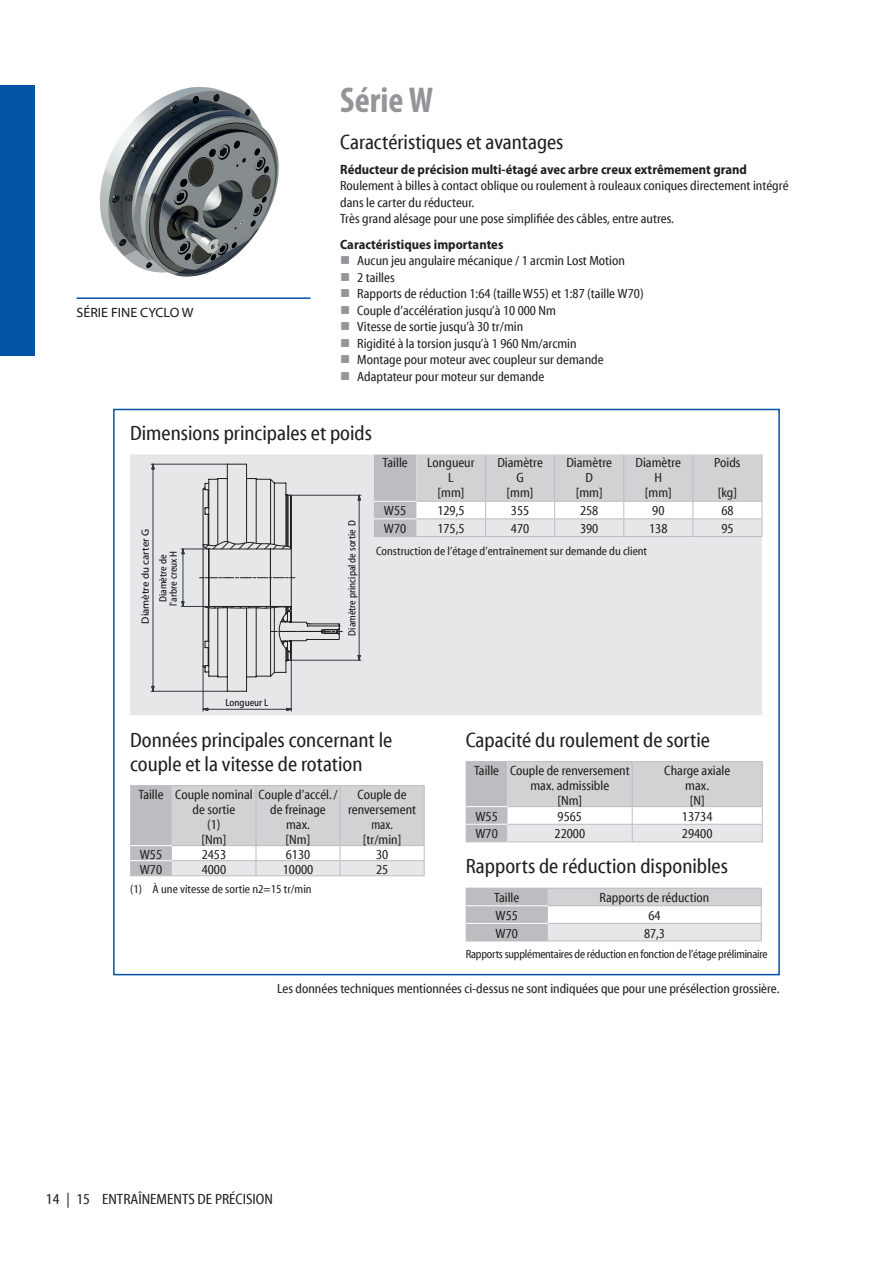
<style>
.page{position:relative;width:893px;height:1263px;background:#fff}
.page>*{position:absolute;margin:0;border:0;box-sizing:border-box;transform-origin:0 0}
.t1{font:700 condensed 36px "Myriad Pro";color:#939598}
.t2{font:condensed 21px/24px "Myriad Web Pro";color:#231f20}
.t3{font:condensed 15px "Myriad Web Pro";color:#231f20}
.t4{font:condensed 13.5px/15px "Myriad Web Pro";color:#231f20;text-align:center}
.t5{font:700 semi-condensed 13.5px "Myriad Pro";color:#231f20}
.t6{font:13.5px "Myriad Web Pro";color:#231f20}
.t7{font:condensed 12px "Myriad Web Pro";letter-spacing:-.005em;color:#231f20}
.t8{font:condensed 10.5px/10.5px "Myriad Web Pro";color:#0d0b14;text-align:center}
.t9{font:10.5px "Myriad Web Pro";color:#0d0b14}
</style>
<div class="page">
<img style="left:99px;top:87px;width:180px;height:190px">
<div style="left:0;top:85px;width:34px;height:270px;background:#0154a6"></div>
<div style="left:130px;top:454px;width:632px;height:261px;background:#e6e7e9"></div>
<svg style="left:374px;top:454px;width:389px;height:82px"></svg>
<hr style="left:374px;top:536px;width:42px;height:1px;background:#bcbdc0">
<hr style="left:416px;top:536px;width:70px;height:1px;background:#bcbdc0">
<hr style="left:486px;top:536px;width:69px;height:1px;background:#bcbdc0">
<hr style="left:555px;top:536px;width:69px;height:1px;background:#bcbdc0">
<hr style="left:624px;top:536px;width:69px;height:1px;background:#bcbdc0">
<hr style="left:693px;top:536px;width:69px;height:1px;background:#bcbdc0">
<hr style="left:374px;top:501px;width:42px;height:1px;background:#fff">
<hr style="left:374px;top:518px;width:42px;height:1px;background:#fff">
<svg style="left:151px;top:464px;width:210px;height:247px;background:#dddee0"></svg>
<svg style="left:130px;top:785px;width:295px;height:90px;background:#d6d7d9"></svg>
<hr style="left:130px;top:845px;width:42px;height:1px;background:#fff">
<hr style="left:130px;top:860px;width:42px;height:1px;background:#fff">
<hr style="left:130px;top:875px;width:42px;height:1px;background:#bcbdc0">
<hr style="left:172px;top:875px;width:84px;height:1px;background:#bcbdc0">
<hr style="left:256px;top:875px;width:84px;height:1px;background:#bcbdc0">
<hr style="left:340px;top:875px;width:85px;height:1px;background:#bcbdc0">
<svg style="left:466px;top:761px;width:297px;height:80px"></svg>
<hr style="left:466px;top:806px;width:41px;height:1px;background:#fff">
<hr style="left:466px;top:824px;width:41px;height:1px;background:#fff">
<hr style="left:466px;top:841px;width:41px;height:1px;background:#bcbdc0">
<hr style="left:507px;top:841px;width:125px;height:1px;background:#bcbdc0">
<hr style="left:632px;top:841px;width:131px;height:1px;background:#bcbdc0">
<div style="left:466px;top:889px;width:82px;height:51px;background:#bcbdc0"></div>
<div style="left:548px;top:888px;width:213px;height:18px;background:#d1d2d4"></div>
<div style="left:548px;top:923px;width:213px;height:18px;background:#e6e7e9"></div>
<hr style="left:466px;top:888px;width:82px;height:1px;background:#bcbdc0">
<hr style="left:548px;top:888px;width:214px;height:1px;background:#bcbdc0">
<hr style="left:548px;top:905px;width:214px;height:1px;background:#bcbdc0">
<hr style="left:548px;top:923px;width:214px;height:1px;background:#bcbdc0">
<svg style="left:761px;top:889px;width:1px;height:51px"></svg>
<hr style="left:466px;top:940px;width:82px;height:1px;background:#bcbdc0">
<hr style="left:548px;top:940px;width:214px;height:1px;background:#bcbdc0">
<hr style="left:466px;top:905px;width:82px;height:1px;background:#fff">
<hr style="left:466px;top:923px;width:82px;height:1px;background:#fff">
<hr style="left:77px;top:297px;width:233px;height:2px;background:#0154a6">
<p class="t6" style="left:77px;top:306px;width:119px">SÉRIE FINE CYCLO W</p>
<h1 class="t1" style="left:340px;top:78px;width:95px">Série W</h1>
<h2 class="t2" style="left:340px;top:130px;width:225px">Caractéristiques et avantages</h2>
<p class="t5" style="left:340px;top:161px;width:408px">Réducteur de précision multi-étagé avec arbre creux extrêmement grand</p>
<p class="t4" style="left:340px;top:178px;width:450px;line-height:16.5px;text-align:left">Roulement à billes à contact oblique ou roulement à rouleaux coniques directement intégré dans le carter du réducteur.<br>Très grand alésage pour une pose simplifiée des câbles, entre autres.</p>
<p class="t5" style="left:340px;top:236px;width:165px">Caractéristiques importantes</p>
<p class="t4" style="left:357px;top:253px;width:288px;line-height:16.5px;text-align:left">Aucun jeu angulaire mécanique / 1 arcmin Lost Motion<br>2 tailles<br>Rapports de réduction 1:64 (taille W55) et 1:87 (taille W70)<br>Couple d’accélération jusqu’à 10 000 Nm<br>Vitesse de sortie jusqu’à 30 tr/min<br>Rigidité à la torsion jusqu’à 1 960 Nm/arcmin<br>Montage pour moteur avec coupleur sur demande Adaptateur pour moteur sur demande</p>
<h2 class="t2" style="left:130px;top:421px;width:243px">Dimensions principales et poids</h2>
<p class="t4" style="left:383px;top:456px;width:27px">Taille</p>
<p class="t4" style="left:427px;top:456px;width:49px">Longueur<br>L<br>[mm]</p>
<p class="t4" style="left:497px;top:456px;width:47px">Diamètre<br>G<br>[mm]</p>
<p class="t4" style="left:566px;top:456px;width:47px">Diamètre<br>D<br>[mm]</p>
<p class="t4" style="left:636px;top:456px;width:47px">Diamètre<br>H<br>[mm]</p>
<p class="t4" style="left:714px;top:456px;width:28px">Poids</p>
<p class="t4" style="left:718px;top:486px;width:21px">[kg]</p>
<p class="t9" style="left:140px;top:624px;width:96px;rotate:-90deg">Diamètre du carter G</p>
<p class="t8" style="left:158px;top:606px;width:56px;rotate:-90deg">Diamètre de l'arbre creux H</p>
<p class="t8" style="left:225px;top:697px;width:45px">Longueur L</p>
<p class="t8" style="left:347px;top:635px;width:117px;rotate:-90deg">Diamètre principal de sortie D</p>
<p class="t4" style="left:384px;top:504px;width:24px">W55</p>
<p class="t4" style="left:437px;top:504px;width:29px">129,5</p>
<p class="t4" style="left:511px;top:504px;width:20px">355</p>
<p class="t4" style="left:580px;top:504px;width:20px">258</p>
<p class="t4" style="left:652px;top:504px;width:14px">90</p>
<p class="t4" style="left:721px;top:504px;width:14px">68</p>
<p class="t4" style="left:384px;top:521px;width:24px">W70</p>
<p class="t4" style="left:437px;top:521px;width:29px">175,5</p>
<p class="t4" style="left:511px;top:521px;width:20px">470</p>
<p class="t4" style="left:580px;top:521px;width:20px">390</p>
<p class="t4" style="left:649px;top:521px;width:20px">138</p>
<p class="t4" style="left:721px;top:521px;width:14px">95</p>
<p class="t7" style="left:376px;top:544px;width:273px">Construction de l’étage d’entraînement sur demande du client</p>
<h2 class="t2" style="left:130px;top:728px;width:264px">Données principales concernant le couple et la vitesse de rotation</h2>
<p class="t4" style="left:138px;top:787px;width:201px">Taille Couple nominal Couple d’accél. /</p>
<p class="t4" style="left:192px;top:802px;width:44px">de sortie</p>
<p class="t4" style="left:207px;top:817px;width:15px">(1)</p>
<p class="t4" style="left:202px;top:832px;width:26px">[Nm]</p>
<h2 class="t2" style="left:466px;top:728px;width:246px">Capacité du roulement de sortie</h2>
<p class="t4" style="left:474px;top:763px;width:157px">Taille Couple de renversement</p>
<p class="t4" style="left:530px;top:778px;width:80px">max. admissible</p>
<p class="t4" style="left:557px;top:793px;width:26px">[Nm]</p>
<p class="t4" style="left:664px;top:763px;width:67px">Charge axiale max.<br>[N]</p>
<p class="t4" style="left:348px;top:787px;width:70px">Couple de renversement max.<br>[tr/min]</p>
<p class="t4" style="left:270px;top:802px;width:57px">de freinage max.<br>[Nm]</p>
<p class="t4" style="left:475px;top:809px;width:24px">W55</p>
<p class="t4" style="left:558px;top:809px;width:26px">9565</p>
<p class="t4" style="left:682px;top:809px;width:32px">13734</p>
<p class="t4" style="left:475px;top:827px;width:24px">W70</p>
<p class="t4" style="left:555px;top:827px;width:32px">22000</p>
<p class="t4" style="left:682px;top:827px;width:32px">29400</p>
<h2 class="t2" style="left:466px;top:855px;width:264px">Rapports de réduction disponibles</h2>
<p class="t4" style="left:494px;top:891px;width:27px">Taille</p>
<p class="t4" style="left:600px;top:891px;width:111px">Rapports de réduction</p>
<p class="t4" style="left:496px;top:908px;width:24px">W55</p>
<p class="t4" style="left:648px;top:908px;width:14px">64</p>
<p class="t4" style="left:496px;top:926px;width:24px">W70</p>
<p class="t4" style="left:644px;top:926px;width:23px">87,3</p>
<p class="t7" style="left:466px;top:948px;width:303px">Rapports supplémentaires de réduction en fonction de l’étage préliminaire</p>
<p class="t4" style="left:277px;top:981px;width:504px">Les données techniques mentionnées ci-dessus ne sont indiquées que pour une présélection grossière.</p>
<p class="t4" style="left:140px;top:847px;width:24px">W55</p>
<p class="t4" style="left:202px;top:847px;width:26px">2453</p>
<p class="t4" style="left:286px;top:847px;width:26px">6130</p>
<p class="t4" style="left:376px;top:847px;width:14px">30</p>
<p class="t4" style="left:140px;top:862px;width:24px">W70</p>
<p class="t4" style="left:202px;top:862px;width:26px">4000</p>
<p class="t4" style="left:283px;top:862px;width:32px">10000</p>
<p class="t4" style="left:376px;top:862px;width:14px">25</p>
<p class="t7" style="left:130px;top:882px;width:183px">(1) À une vitesse de sortie n2=15 tr/min</p>
<p class="t3" style="left:46px;top:1191px;width:228px">14 | 15 ENTRAÎNEMENTS DE PRÉCISION</p>
</div>
